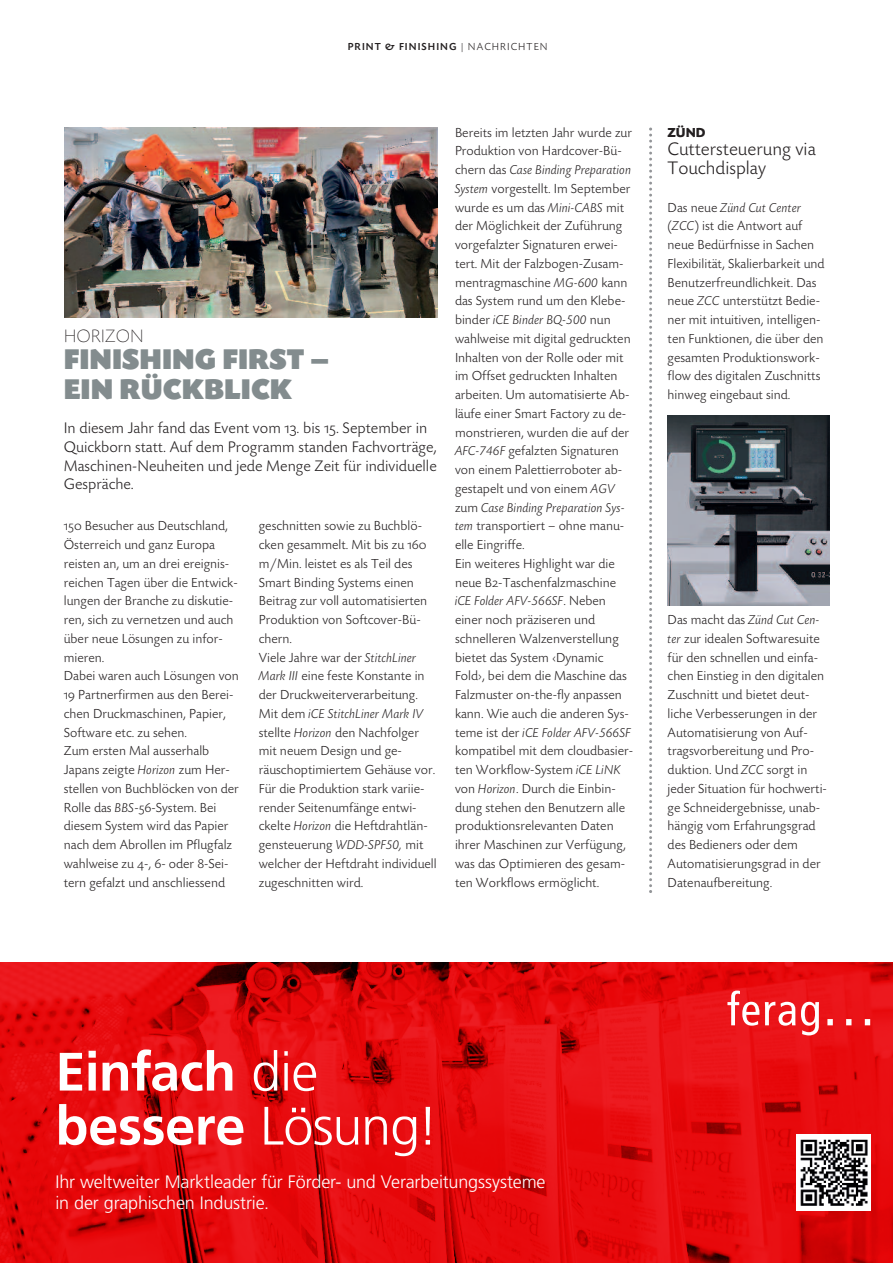
<style>
.page{position:relative;width:893px;height:1263px;background:#fff}
.page>*{position:absolute;margin:0;border:0;box-sizing:border-box;transform-origin:0 0}
.t1{font:700 54px/54px "Frutiger LT Com";letter-spacing:-.01em;color:#fff}
.t2{font:30px/30px "Today SB Ultra";color:#838c8e}
.t3{font:300 18.75px/18.8px "Today SB";color:#231f20}
.t4{font:300 expanded 18.75px "Today SB";color:#231f20}
.t5{font:300 18px/21.6px "Frutiger LT Com";letter-spacing:-.01em;color:#fff}
.t6{font:300 15.75px/18.8px "Today SB";color:#231f20}
.t7{font:300 13.5px/18.8px "Today SB";color:#231f20}
.t8{font:700 13.5px "Today SB";color:#231f20}
.t9{font:500 10.5px "Today SB";letter-spacing:.1em;color:#231f20}
.s1{font-weight:300}
.s2{font-family:"Today SB Caps Lig";font-weight:400}
.s3{font-style:italic}
</style>
<div class="page">
<svg style="left:0;top:963px;width:893px;height:300px;background:#e10b0e"></svg>
<img style="left:797px;top:1134px;width:74px;height:76px">
<svg style="left:727px;top:990px;width:92px;height:45px"></svg>
<svg style="left:827px;top:1019px;width:43px;height:6px"></svg>
<img style="left:65px;top:128px;width:373px;height:189px">
<svg style="left:649px;top:128px;width:3px;height:765px"></svg>
<img style="left:668px;top:415px;width:161px;height:190px">
<p class="t9" style="left:348px;top:42px;width:201px">PRINT &amp; FINISHING <span class="s1">| nachrichten</span></p>
<h3 class="t4" style="left:64px;top:325px;width:81px">HORIZON</h3>
<h2 class="t2" style="left:64px;top:344px;width:267px">FINISHING FIRST –<br>EIN RÜCKBLICK</h2>
<p class="t6" style="left:64px;top:420px;width:375px">in diesem Jahr fand das event vom <span class="s2">13.</span> bis <span class="s2">15.</span> September in Quickborn statt. auf dem Programm standen fachvorträge, Maschinen-neuheiten und jede Menge Zeit für individuelle Gespräche.</p>
<p class="t7" style="left:64px;top:518px;width:177px"><span class="s2">150</span> Besucher aus Deutschland,<br>Österreich und ganz europa reisten an, um an drei ereignis&shy;reichen tagen über die entwick&shy;lungen der Branche zu diskutie&shy;ren, sich zu vernetzen und auch über neue lösungen zu infor&shy;mieren.<br>Dabei waren auch lösungen von<br><span class="s2">19</span> Partnerfirmen aus den Berei&shy;chen Druckmaschinen, Papier,<br>Software etc. zu sehen.<br>Zum ersten Mal ausserhalb<br>Japans zeigte <span class="s3">Horizon</span> zum her&shy;stellen von Buchblöcken von der rolle das <span class="s3">BBS</span><span class="s2">-56-</span>System. Bei diesem System wird das Papier nach dem abrollen im Pflugfalz wahlweise zu <span class="s2">4-, 6-</span> oder <span class="s2">8-</span>Sei&shy;tern gefalzt und anschliessend</p>
<p class="t7" style="left:259px;top:518px;width:179px">geschnitten sowie zu Buchblö&shy;cken gesammelt. Mit bis zu <span class="s2">160 </span>m/Min. leistet es als teil des<br>Smart Binding Systems einen<br>Beitrag zur voll automatisierten<br>Produktion von Softcover-Bü&shy;chern.<br>Viele Jahre war der <span class="s3">StitchLiner<br>Mark III</span> eine feste konstante in der Druckweiterverarbeitung.<br>Mit dem <span class="s3">iCE StitchLiner Mark IV </span>stellte <span class="s3">Horizon</span> den nachfolger mit neuem Design und ge&shy;räuschoptimiertem Gehäuse vor. für die Produktion stark variie&shy;render Seitenumfänge entwi&shy;ckelte <span class="s3">Horizon</span> die heftdrahtlän&shy;gensteuerung <span class="s3">WDD-SPF50,</span> mit welcher der heftdraht individuell zugeschnitten wird.</p>
<p class="t7" style="left:455px;top:124px;width:180px">Bereits im letzten Jahr wurde zur<br>Produktion von hardcover-Bü&shy;chern das <span class="s3">Case Binding Preparation<br>System</span> vorgestellt. im September wurde es um das <span class="s3">Mini-CABS</span> mit der Möglichkeit der Zuführung vorgefalzter Signaturen erwei&shy;tert. Mit der falzbogen-Zusam&shy;mentragmaschine <span class="s3">MG-600</span> kann das System rund um den klebe&shy;binder <span class="s3">iCE Binder BQ-500</span> nun wahlweise mit digital gedruckten inhalten von der rolle oder mit im Offset gedruckten inhalten arbeiten. um automatisierte ab&shy;läufe einer Smart factory zu de&shy;monstrieren, wurden die auf der<br><span class="s3">AFC-746F</span> gefalzten Signaturen von einem Palettierroboter ab&shy;gestapelt und von einem <span class="s3">AGV </span>zum <span class="s3">Case Binding Preparation Sys&shy;tem</span> transportiert – ohne manu&shy;elle eingriffe.<br>ein weiteres highlight war die neue B<span class="s2">2</span>-taschenfalzmaschine <span class="s3">iCE Folder AFV-566SF</span>. neben einer noch präziseren und schnelleren Walzenverstellung bietet das System ‹Dynamic fold›, bei dem die Maschine das falzmuster on-the-fly anpassen kann. Wie auch die anderen Sys&shy;teme ist der <span class="s3">iCE Folder AFV-566SF </span>kompatibel mit dem cloudbasier&shy;ten Workflow-System <span class="s3">iCE LiNK </span>von <span class="s3">Horizon</span>. Durch die einbin&shy;dung stehen den Benutzern alle produktionsrelevanten Daten ihrer Maschinen zur Verfügung, was das Optimieren des gesam&shy;ten Workflows ermöglicht.</p>
<p class="t8" style="left:668px;top:127px;width:40px">ZÜND</p>
<h3 class="t3" style="left:668px;top:142px;width:150px">cuttersteuerung via touchdisplay</h3>
<p class="t7" style="left:668px;top:199px;width:159px">Das neue <span class="s3">Zünd Cut Center </span>(<span class="s3">ZCC</span>) ist die antwort auf neue Bedürfnisse in Sachen flexibilität, Skalierbarkeit und<br>Benutzerfreundlichkeit. Das neue <span class="s3">ZCC</span> unterstützt Bedie&shy;ner mit intuitiven, intelligen&shy;ten funktionen, die über den gesamten Produktionswork&shy;flow des digitalen Zuschnitts hinweg eingebaut sind.</p>
<p class="t7" style="left:668px;top:612px;width:161px">Das macht das <span class="s3">Zünd Cut Cen&shy;ter</span> zur idealen Softwaresuite für den schnellen und einfa&shy;chen einstieg in den digitalen<br>Zuschnitt und bietet deut&shy;liche Verbesserungen in der automatisierung von auf&shy;tragsvorbereitung und Pro&shy;duktion. und <span class="s3">ZCC</span> sorgt in jeder Situation für hochwerti&shy;ge Schneidergebnisse, unab&shy;hängig vom erfahrungsgrad des Bedieners oder dem automatisierungsgrad in der<br>Datenaufbereitung.</p>
<h1 class="t1" style="left:55px;top:1045px;width:384px">Einfach <span class="s1">die </span>bessere <span class="s1">Lösung!</span></h1>
<h3 class="t5" style="left:55px;top:1171px;width:492px">Ihr weltweiter Marktleader für Förder- und Verarbeitungssysteme in der graphischen Industrie.</h3>
</div>
